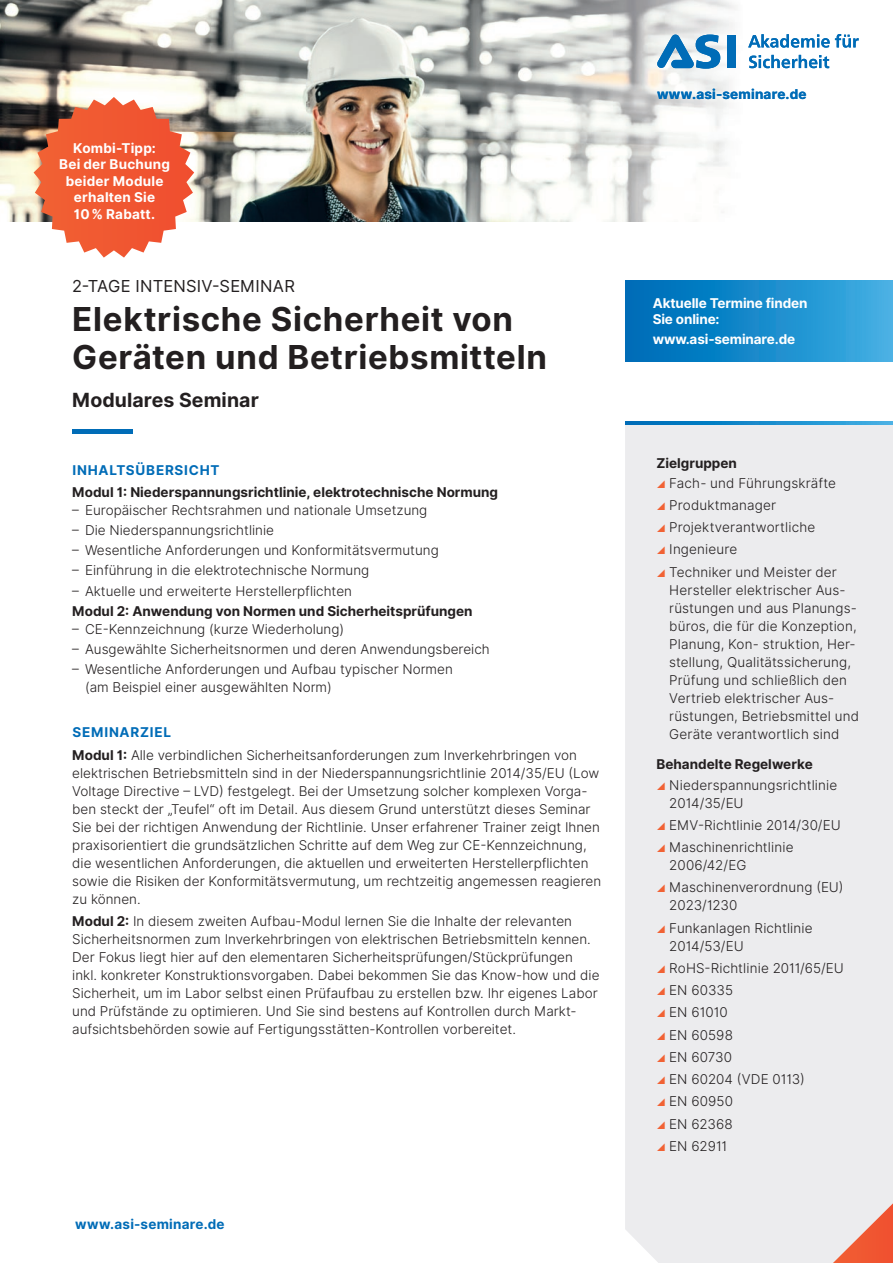
<style>
.page{position:relative;width:893px;height:1263px;background:#fff}
.page>*{position:absolute;margin:0;border:0;box-sizing:border-box;transform-origin:0 0}
.t1{font:700 33px/37.5px "Inter";letter-spacing:.02em;color:#231f20}
.t2{font:700 19.5px "Inter";letter-spacing:.005em;color:#231f20}
.t3{font:16.5px "Inter";letter-spacing:.015em;color:#231f20}
.t4{font:13.5px/18px "Inter Light BETA";color:#231f20}
.t5{font:700 13.5px "Inter";color:#231f20}
.t6{font:700 13.5px/16.5px "Inter";letter-spacing:.005em;color:#fff;text-align:center}
.t7{font:700 13.5px "Inter";letter-spacing:.03em;color:#006cb7}
.t8{font:700 13.5px "Inter";letter-spacing:.055em;color:#006cb7}
.s1{font-family:"Inter";font-weight:700}
</style>
<div class="page">
<img style="left:0;top:0;width:816px;height:221px">
<div style="left:625px;top:424px;width:268px;height:839px;background:#ececee"></div>
<svg style="left:625px;top:421px;width:268px;height:3px"></svg>
<svg style="left:833px;top:1203px;width:60px;height:60px;background:#eea08f"></svg>
<svg style="left:34px;top:97px;width:160px;height:161px"></svg>
<svg style="left:657px;top:34px;width:63px;height:35px"></svg>
<div style="left:727px;top:35px;width:9px;height:33px;background:#006cb7"></div>
<svg style="left:749px;top:55px;width:80px;height:13px"></svg>
<svg style="left:748px;top:34px;width:111px;height:14px"></svg>
<div style="left:72px;top:429px;width:61px;height:5px;background:#006cb7"></div>
<div style="left:625px;top:281px;width:268px;height:80px;background:linear-gradient(to right,#0069b5,#40afe3)"></div>
<svg style="left:657px;top:480px;width:8px;height:8px"></svg>
<svg style="left:657px;top:502px;width:8px;height:8px"></svg>
<svg style="left:657px;top:524px;width:8px;height:8px"></svg>
<svg style="left:657px;top:547px;width:8px;height:7px"></svg>
<svg style="left:657px;top:569px;width:8px;height:8px"></svg>
<svg style="left:657px;top:782px;width:8px;height:7px"></svg>
<svg style="left:657px;top:822px;width:8px;height:8px"></svg>
<svg style="left:657px;top:844px;width:8px;height:8px"></svg>
<svg style="left:657px;top:885px;width:8px;height:7px"></svg>
<svg style="left:657px;top:925px;width:8px;height:7px"></svg>
<svg style="left:657px;top:965px;width:8px;height:8px"></svg>
<svg style="left:657px;top:987px;width:8px;height:8px"></svg>
<svg style="left:657px;top:1010px;width:8px;height:7px"></svg>
<svg style="left:657px;top:1032px;width:8px;height:7px"></svg>
<svg style="left:657px;top:1054px;width:8px;height:8px"></svg>
<svg style="left:657px;top:1076px;width:8px;height:8px"></svg>
<svg style="left:657px;top:1099px;width:8px;height:7px"></svg>
<svg style="left:657px;top:1121px;width:8px;height:7px"></svg>
<svg style="left:657px;top:1143px;width:8px;height:8px"></svg>
<p class="t6" style="left:59px;top:140px;width:112px">Kombi-Tipp:<br>Bei der Buchung beider Module erhalten Sie<br>10 % Rabatt.</p>
<p class="t3" style="left:72px;top:274px;width:224px">2-TAGE INTENSIV-SEMINAR</p>
<h1 class="t1" style="left:72px;top:301px;width:476px">Elektrische Sicherheit von<br>Geräten und Betriebsmitteln</h1>
<h2 class="t2" style="left:72px;top:386px;width:188px">Modulares Seminar</h2>
<p class="t8" style="left:72px;top:460px;width:149px">INHALTSÜ BERSICHT</p>
<p class="t5" style="left:72px;top:482px;width:427px">Modul 1: Niederspannungsrichtlinie, elektrotechnische Normung</p>
<p class="t4" style="left:72px;top:500px;width:368px;line-height:20.1px">Զ Europäischer Rechtsrahmen und nationale Umsetzung<br>Զ Die Niederspannungsrichtlinie<br>Զ Wesentliche Anforderungen und Konformitätsvermutung Զ Einführung in die elektrotechnische Normung<br>Զ Aktuelle und erweiterte Herstellerpflichten</p>
<p class="t5" style="left:72px;top:601px;width:402px">Modul 2: Anwendung von Normen und Sicherheitsprüfungen</p>
<p class="t4" style="left:72px;top:619px;width:419px;line-height:20.1px">Զ CE-Kennzeichnung (kurze Wiederholung)<br>Զ Ausgewählte Sicherheitsnormen und deren Anwendungsbereich<br>Զ Wesentliche Anforderungen und Aufbau typischer Normen</p>
<p class="t4" style="left:85px;top:678px;width:248px">(am Beispiel einer ausgewählten Norm)</p>
<p class="t8" style="left:72px;top:722px;width:100px">SEMINARZIEL</p>
<p class="t4" style="left:72px;top:746px;width:530px"><span class="s1">Modul 1:</span> Alle verbindlichen Sicherheitsanforderungen zum Inverkehrbringen von elektrischen Betriebsmitteln sind in der Niederspannungsrichtlinie 2014/35/EU (Low Voltage Directive Զ LVD) festgelegt. Bei der Umsetzung solcher komplexen Vorga&shy;ben steckt der „Teufel“ oft im Detail. Aus diesem Grund unterstützt dieses Seminar Sie bei der richtigen Anwendung der Richtlinie. Unser erfahrener Trainer zeigt Ihnen praxisorientiert die grundsätzlichen Schritte auf dem Weg zur CE-Kennzeichnung, die wesentlichen Anforderungen, die aktuellen und erweiterten Herstellerpflichten sowie die Risiken der Konformitätsvermutung, um rechtzeitig angemessen reagieren zu können.</p>
<p class="t4" style="left:72px;top:912px;width:529px"><span class="s1">Modul 2:</span> In diesem zweiten Aufbau-Modul lernen Sie die Inhalte der relevanten Sicherheitsnormen zum Inverkehrbringen von elektrischen Betriebsmitteln kennen.<br>Der Fokus liegt hier auf den elementaren Sicherheitsprüfungen/Stückprüfungen inkl. konkreter Konstruktionsvorgaben. Dabei bekommen Sie das Know-how und die Sicherheit, um im Labor selbst einen Prüfaufbau zu erstellen bzw. Ihr eigenes Labor und Prüfstände zu optimieren. Und Sie sind bestens auf Kontrollen durch Markt&shy;aufsichtsbehörden sowie auf Fertigungsstätten-Kontrollen vorbereitet.</p>
<p class="t7" style="left:75px;top:1214px;width:151px">www.asi-seminare.de</p>
<p class="t7" style="left:657px;top:84px;width:151px">www.asi-seminare.de</p>
<p class="t6" style="left:653px;top:296px;width:156px;line-height:15.8px;text-align:left">Aktuelle Termine finden<br>Sie online:</p>
<p class="t6" style="left:653px;top:331px;width:144px">www.asi-seminare.de</p>
<p class="t5" style="left:657px;top:453px;width:82px">Zielgruppen</p>
<p class="t4" style="left:669px;top:472px;width:169px;line-height:22.2px">Fach- und Führungskräfte<br>Produktmanager<br>Projektverantwortliche<br>Ingenieure<br>Techniker und Meister der</p>
<p class="t4" style="left:669px;top:581px;width:191px">Hersteller elektrischer Aus&shy;rüstungen und aus Planungs&shy;büros, die für die Konzeption,<br>Planung, Kon- struktion, Her&shy;stellung, Qualitätssicherung,<br>Prüfung und schließlich den<br>Vertrieb elektrischer Aus&shy;rüstungen, Betriebsmittel und<br>Geräte verantwortlich sind</p>
<p class="t5" style="left:657px;top:755px;width:158px">Behandelte Regelwerke</p>
<p class="t4" style="left:669px;top:776px;width:170px">Niederspannungsrichtlinie<br>2014/35/EU</p>
<p class="t4" style="left:669px;top:814px;width:173px;line-height:22.2px">EMV-Richtlinie 2014/30/EU<br>Maschinenrichtlinie</p>
<p class="t4" style="left:669px;top:854px;width:176px;line-height:22.2px">2006/42/EG<br>Maschinenverordnung (EU)</p>
<p class="t4" style="left:669px;top:894px;width:145px;line-height:22.2px">2023/1230<br>Funkanlagen Richtlinie</p>
<p class="t4" style="left:669px;top:935px;width:176px;line-height:22.2px">2014/53/EU<br>RoHS-Richtlinie 2011/65/EU<br>EN 60335<br>EN 61010<br>EN 60598<br>EN 60730<br>EN 60204 (VDE 0113)<br>EN 60950<br>EN 62368<br>EN 62911</p>
</div>
